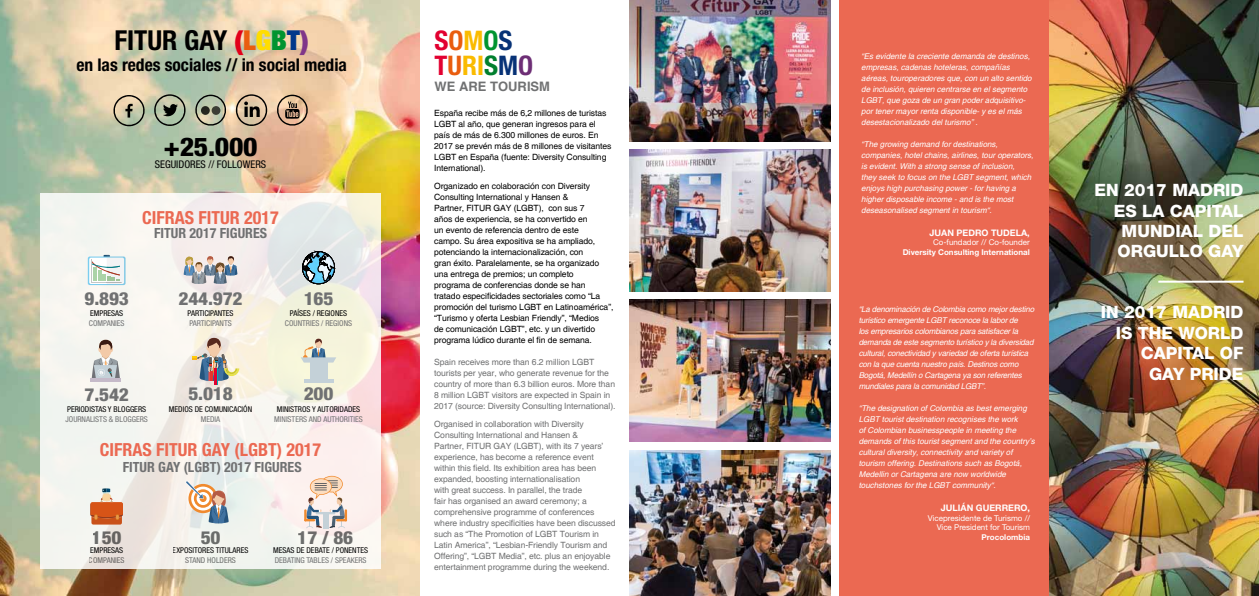
<style>
.page{position:relative;width:1259px;height:596px;background:#fff}
.page>*{position:absolute;margin:0;border:0;box-sizing:border-box;transform-origin:0 0}
.t1{font:700 condensed 27.5px "Helvetica Neue LT Std";color:#000}
.t2{font:700 condensed 27px/25px "Helvetica Neue LT Std";color:#fabb00}
.t3{font:800 condensed 25.9px "Helvetica Neue LT Std";color:#000;scale:1.07 1}
.t4{font:700 condensed 18px "Helvetica Neue LT Std";color:#eb6952}
.t5{font:800 condensed 18px "Helvetica Neue LT Std";letter-spacing:-.01em;color:#707172;scale:1.07 1}
.t6{font:700 condensed 17.5px "Helvetica Neue LT Std";color:#000}
.t7{font:800 17px/20.4px "Helvetica Neue LT Std";color:#fff;text-align:right}
.t8{font:700 condensed 14px "Helvetica Neue LT Std";color:#707172}
.t9{font:700 13px "Helvetica";color:#707172}
.t10{font:condensed 10.6px "Helvetica Neue LT Std";color:#000}
.t11{font:700 9px "Helvetica Neue LT Std";color:#fff}
.t12{font:8.6px/11px "Helvetica";letter-spacing:-.01em;color:#000}
.t13{font:8.6px/11px "Helvetica";letter-spacing:-.01em;color:#707172}
.t14{font:italic 8px/11px "Helvetica";color:#fff}
.t15{font:italic 8px/11px "Helvetica";letter-spacing:-.02em;color:#fff}
.t16{font:condensed 8px "Helvetica Neue LT Std";color:#000}
.t17{font:condensed 8px "Helvetica Neue LT Std";color:#707172}
.t18{font:8px/9.6px "Helvetica Neue LT Std";color:#fff;text-align:right}
.t19{font:700 8px "Helvetica Neue LT Std";color:#fff}
.s1{font-weight:900;color:#e2001a}
.s2{font-weight:900;color:#e95d0f}
.s3{font-weight:900;color:#fd0}
.s4{font-weight:900;color:#009430}
.s5{font-weight:900;color:#00378b}
.s6{font-weight:900;color:#803689}
.s7{color:#e20030}
.s8{color:#e95d0f}
.s9{color:#009430}
.s10{color:#073276}
.s11{color:#017f2e}
.s12{color:#6d2e75}
</style>
<div class="page">
<div style="left:839px;top:0;width:210px;height:595px;background:#eb6952"></div>
<img style="left:1049px;top:0;width:210px;height:595px">
<img style="left:0;top:0;width:420px;height:595px">
<svg style="left:153px;top:94px;width:34px;height:33px"></svg>
<svg style="left:112px;top:95px;width:34px;height:32px"></svg>
<svg style="left:40px;top:193px;width:341px;height:375px;fill:#f6f4ef"></svg>
<svg style="left:194px;top:95px;width:33px;height:32px"></svg>
<svg style="left:201px;top:106px;width:9px;height:9px"></svg>
<div style="left:212px;top:106px;width:8px;height:9px;background:#3c3d35;border-radius:50%"></div>
<svg style="left:276px;top:95px;width:33px;height:32px"></svg>
<svg style="left:234px;top:94px;width:34px;height:33px"></svg>
<svg style="left:302px;top:251px;width:33px;height:33px"></svg>
<div style="left:88px;top:256px;width:37px;height:29px;background:#86d1f0;border-radius:2px"></div>
<div style="left:89px;top:257px;width:35px;height:27px;background:#fff;border-radius:2px"></div>
<svg style="left:91px;top:255px;width:35px;height:30px"></svg>
<svg style="left:184px;top:255px;width:53px;height:29px;background:#b4b4b4"></svg>
<hr style="left:304px;top:379px;width:30px;height:4px;background:#c4d1d8">
<div style="left:309px;top:360px;width:18px;height:23px;background:#c4d1d8"></div>
<svg style="left:301px;top:338px;width:35px;height:24px"></svg>
<svg style="left:90px;top:488px;width:33px;height:36px"></svg>
<svg style="left:304px;top:475px;width:43px;height:53px;background:#dbcbc2"></svg>
<svg style="left:185px;top:480px;width:44px;height:43px"></svg>
<svg style="left:193px;top:337px;width:46px;height:47px;background:#c4b9b1"></svg>
<hr style="left:90px;top:378px;width:30px;height:3px;background:#c5bac9">
<svg style="left:92px;top:339px;width:28px;height:39px"></svg>
<img style="left:629px;top:0;width:202px;height:141px">
<img style="left:629px;top:149px;width:202px;height:142px">
<img style="left:629px;top:299px;width:202px;height:142px">
<img style="left:629px;top:450px;width:202px;height:145px">
<hr style="left:1158px;top:280px;width:85px;height:2px;background:#fff">
<h1 class="t1" style="left:114px;top:24px;width:196px">FITUR GAY <span class="s1">(</span><span class="s2">L</span><span class="s3">G</span><span class="s4">B</span><span class="s5">T</span><span class="s6">)</span></h1>
<h3 class="t6" style="left:76px;top:55px;width:272px">en las redes sociales // in social media</h3>
<h3 class="t3" style="left:163px;top:130px;width:89px">+25.000</h3>
<h3 class="t10" style="left:155px;top:158px;width:102px">SEGUIDORES // FOLLOWERS</h3>
<h3 class="t4" style="left:142px;top:207px;width:138px">CIFRAS FITUR 2017</h3>
<h3 class="t8" style="left:154px;top:225px;width:114px">FITUR 2017 FIGURES</h3>
<h3 class="t5" style="left:85px;top:287px;width:43px">9.893</h3>
<p class="t16" style="left:90px;top:308px;width:34px">EMPRESAS</p>
<p class="t17" style="left:89px;top:318px;width:31px">COMPANIES</p>
<h3 class="t5" style="left:179px;top:287px;width:61px">244.972</h3>
<p class="t16" style="left:187px;top:308px;width:43px">PARTICI PANTES</p>
<p class="t17" style="left:189px;top:318px;width:43px">PARTICI PANTS</p>
<h3 class="t5" style="left:304px;top:287px;width:29px">165</h3>
<p class="t16" style="left:290px;top:308px;width:32px">PAÍSES / REGIO</p>
<p class="t16" style="left:335px;top:308px;width:9px">NES</p>
<p class="t17" style="left:285px;top:318px;width:26px">COU NTRIES</p>
<p class="t17" style="left:321px;top:318px;width:9px">/ REGIO</p>
<p class="t17" style="left:344px;top:318px;width:9px">NS</p>
<h3 class="t5" style="left:85px;top:383px;width:43px">7.542</h3>
<p class="t16" style="left:67px;top:404px;width:5px">PERIODIS</p>
<p class="t16" style="left:95px;top:404px;width:32px">TAS Y BLOGGERS</p>
<p class="t17" style="left:65px;top:414px;width:63px">JOURNALISTS &amp; BLOGGERS</p>
<h3 class="t5" style="left:188px;top:382px;width:43px">5.018</h3>
<p class="t16" style="left:169px;top:404px;width:5px">MEDIOS</p>
<p class="t16" style="left:195px;top:404px;width:59px">DE COMUNICACIÓN</p>
<p class="t17" style="left:201px;top:414px;width:5px">MEDI</p>
<p class="t17" style="left:216px;top:414px;width:5px">A</p>
<h3 class="t5" style="left:304px;top:382px;width:29px">200</h3>
<p class="t16" style="left:277px;top:404px;width:27px">MINISTROS</p>
<p class="t16" style="left:312px;top:404px;width:22px">Y AUTORID</p>
<p class="t16" style="left:344px;top:404px;width:9px">ADES</p>
<p class="t17" style="left:274px;top:414px;width:84px">MI NISTERS AND AUTHORITIES</p>
<h3 class="t4" style="left:100px;top:438px;width:223px">CIFRAS FITUR GAY (LGBT) 2017</h3>
<h3 class="t8" style="left:123px;top:458px;width:180px">FITUR GAY (LGBT) 2017 FIGURES</h3>
<h3 class="t5" style="left:92px;top:526px;width:29px">150</h3>
<h3 class="t5" style="left:201px;top:526px;width:20px">50</h3>
<h3 class="t5" style="left:298px;top:526px;width:53px">17 / 86</h3>
<p class="t16" style="left:173px;top:545px;width:77px">EXPOSITORES TITULARES</p>
<p class="t17" style="left:185px;top:555px;width:52px">STAND HOLDERS</p>
<p class="t16" style="left:90px;top:545px;width:35px">EMPRESAS</p>
<p class="t17" style="left:89px;top:554px;width:37px">COMPANIES</p>
<p class="t16" style="left:273px;top:545px;width:92px">MESAS DE DEBATE / PONENTES</p>
<p class="t17" style="left:275px;top:555px;width:85px">DEBATING TABLES / SPEAKERS</p>
<h2 class="t2" style="left:434px;top:28px;width:100px"><span class="s7">S</span><span class="s8">O</span>M<span class="s9">O</span><span class="s10">S<br></span><span class="s7">T</span><span class="s8">U</span>RI<span class="s11">S</span><span class="s10">M</span><span class="s12">O</span></h2>
<h3 class="t9" style="left:434px;top:78px;width:117px">WE ARE TOURISM</h3>
<p class="t12" style="left:434px;top:107px;width:179px">España recibe más de 6,2 millones de turistas LGBT al año, que generan ingresos para el país de más de 6.300 millones de euros. En 2017 se prevén más de 8 millones de visitantes LGBT en España (fuente: Diversity Consulting International).</p>
<p class="t12" style="left:434px;top:180px;width:181px">Organizado en colaboración con Diversity Consulting International y Hansen &amp;<br>Partner, FITUR GAY (LGBT), con sus 7<br>años de experiencia, se ha convertido en<br>un evento de referencia dentro de este<br>campo. Su área expositiva se ha ampliado, potenciando la internacionalización, con<br>gran éxito. Paralelamente, se ha organizado una entrega de premios; un completo<br>programa de conferencias donde se han tratado especificidades sectoriales como “La promoción del turismo LGBT en Latinoamérica”, “Turismo y oferta Lesbian Friendly”, “Medios<br>de comunicación LGBT”, etc. y un divertido programa lúdico durante el fin de semana.</p>
<p class="t13" style="left:434px;top:356px;width:183px">Spain receives more than 6.2 million LGBT tourists per year, who generate revenue for the country of more than 6.3 billion euros. More than 8 million LGBT visitors are expected in Spain in 2017 (source: Diversity Consulting International).</p>
<p class="t13" style="left:434px;top:418px;width:183px">Organised in collaboration with Diversity Consulting International and Hansen &amp;<br>Partner, FITUR GAY (LGBT), with its 7 years’ experience, has become a reference event within this field. Its exhibition area has been expanded, boosting internationalisation<br>with great success. In parallel, the trade<br>fair has organised an award ceremony; a comprehensive programme of conferences where industry specificities have been discussed such as “The Promotion of LGBT Tourism in Latin America”, “Lesbian-Friendly Tourism and Offering”, “LGBT Media”, etc. plus an enjoyable entertainment programme during the weekend.</p>
<p class="t14" style="left:861px;top:51px;width:172px">“Es evidente la creciente demanda de destinos, empresas, cadenas hoteleras, compañías aéreas, touroperadores que, con un alto sentido de inclusión, quieren centrarse en el segmento LGBT, que goza de un gran poder adquisitivo&shy;por tener mayor renta disponible- y es el más desestacionalizado del turismo” .</p>
<p class="t14" style="left:861px;top:139px;width:174px">“The growing demand for destinations, companies, hotel chains, airlines, tour operators, is evident. With a strong sense of inclusion,<br>they seek to focus on the LGBT segment, which enjoys high purchasing power - for having a higher disposable income - and is the most deseasonalised segment in tourism“.</p>
<p class="t11" style="left:929px;top:227px;width:102px">JUAN PEDRO TUDELA,</p>
<p class="t18" style="left:933px;top:237px;width:98px">Co-fundador // Co-founder</p>
<p class="t19" style="left:902px;top:247px;width:129px">Diversity Consulting International</p>
<p class="t15" style="left:858px;top:303px;width:177px">“La denominación de Colombia como mejor destino turístico emergente LGBT reconoce la labor de<br>los empresarios colombianos para satisfacer la demanda de este segmento turístico y la diversidad cultural, conectividad y variedad de oferta turística con la que cuenta nuestro país. Destinos como Bogotá, Medellín o Cartagena ya son referentes mundiales para la comunidad LGBT”.</p>
<p class="t14" style="left:858px;top:402px;width:178px">“The designation of Colombia as best emerging LGBT tourist destination recognises the work<br>of Colombian businesspeople in meeting the demands of this tourist segment and the country’s cultural diversity, connectivity and variety of tourism offering. Destinations such as Bogotá, Medellin or Cartagena are now worldwide touchstones for the LGBT community“.</p>
<p class="t11" style="left:941px;top:502px;width:6px">juli</p>
<p class="t11" style="left:960px;top:502px;width:30px">án guerrero</p>
<p class="t11" style="left:1027px;top:502px;width:4px">,</p>
<p class="t18" style="left:928px;top:512px;width:104px">Vicepresidente de Turismo //<br>Vice President for Tourism</p>
<p class="t19" style="left:981px;top:532px;width:50px">Procolombia</p>
<h3 class="t7" style="left:1094px;top:180px;width:150px">EN 2017 MADRID<br>ES LA CAPITAL<br>MUNDIAL DEL<br>ORGULLO GAY</h3>
<h3 class="t7" style="left:1100px;top:302px;width:144px">IN 2017 MADRID<br>IS THE WORLD<br>CAPITAL OF<br>GAY PRIDE</h3>
</div>
